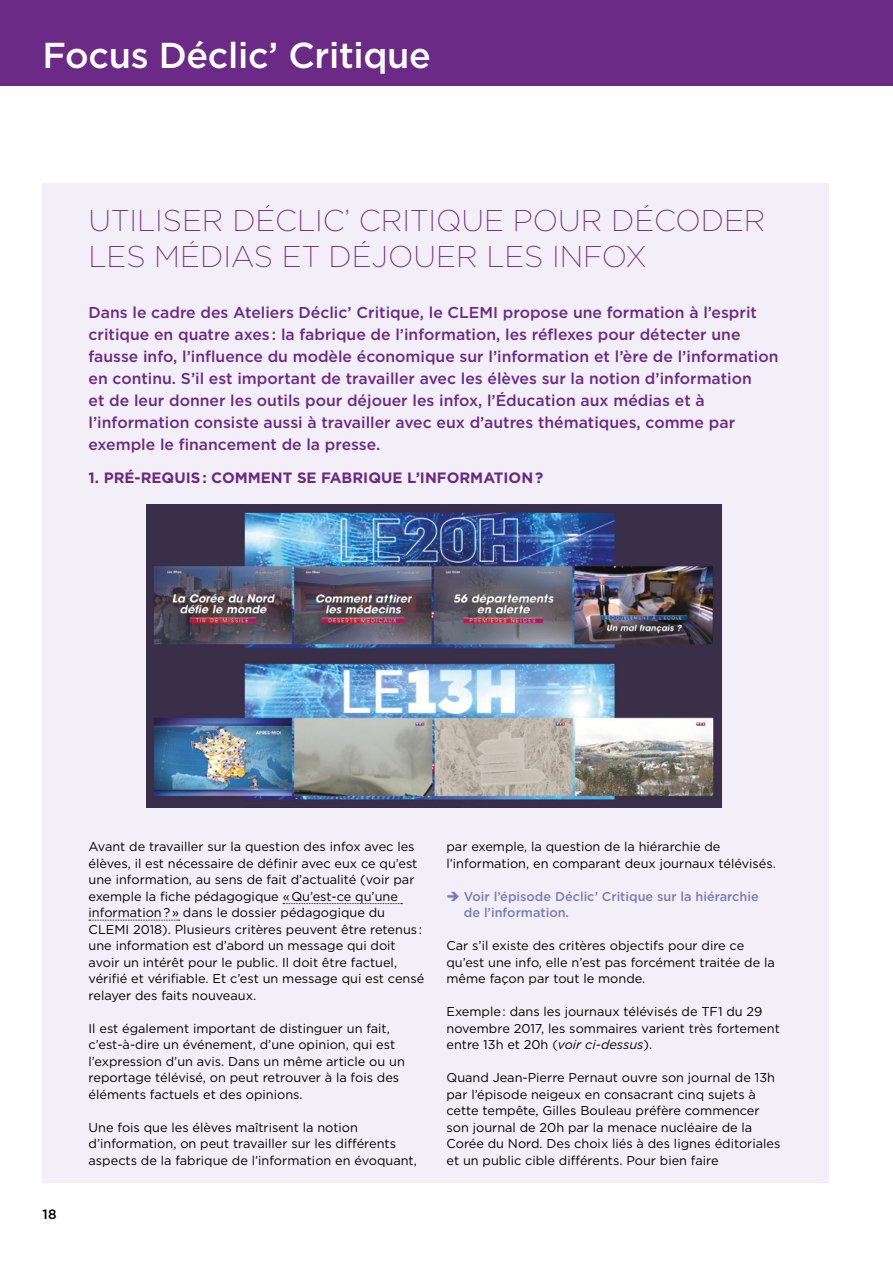
<style>
.page{position:relative;width:893px;height:1263px;background:#fff}
.page>*{position:absolute;margin:0;border:0;box-sizing:border-box;transform-origin:0 0}
.t1{font:500 36px "Gotham";letter-spacing:-.01em;color:#fff}
.t2{font:200 30px/36px "Gotham";color:#6a2a86}
.Chapô{font:500 15.75px/22px "Gotham";color:#6a2a86}
.Texte_courant_fàg{font:700 15px "Gotham";color:#6a2a86}
.t3{font:500 13.5px "Gotham";color:#000}
.Texte_courant_fàg-2{font:12.75px/16.5px "Gotham";color:#000}
.Texte_courant_fàg-3{font:500 12.75px/16.5px "Gotham";color:#7b7bba}
.s1{font-style:italic}
</style>
<div class="page">
<div style="left:43px;top:183px;width:786px;height:999px;background:#f3eff8"></div>
<div style="left:0;top:0;width:893px;height:85px;background:#6a2a86"></div>
<svg style="left:283px;top:903px;width:119px;height:1px"></svg>
<svg style="left:89px;top:920px;width:91px;height:1px"></svg>
<img style="left:146px;top:505px;width:575px;height:302px">
<p class="t1" style="left:43px;top:32px;width:390px">Focus Déclic’ Critique</p>
<p class="t2" style="left:89px;top:201px;width:679px">UTILISER DÉCLIC’ CRITIQUE POUR DÉCODER<br>LES MÉDIAS ET DÉJOUER LES INFOX</p>
<p class="Chapô" style="left:89px;top:301px;width:691px">Dans le cadre des Ateliers Déclic’ Critique, le CLEMI propose une formation à l’esprit critique en quatre axes : la fabrique de l’information, les réflexes pour détecter une fausse info, l’influence du modèle économique sur l’information et l’ère de l’information en continu. S’il est important de travailler avec les élèves sur la notion d’information<br>et de leur donner les outils pour déjouer les infox, l’Éducation aux médias et à l’information consiste aussi à travailler avec eux d’autres thématiques, comme par exemple le financement de la presse.</p>
<p class="Texte_courant_fàg" style="left:89px;top:467px;width:456px">1. PRÉ-REQUIS : COMMENT SE FABRIQUE L’INFORMATION ?</p>
<p class="t3" style="left:43px;top:1205px;width:16px">18</p>
<p class="Texte_courant_fàg-2" style="left:89px;top:838px;width:337px">Avant de travailler sur la question des infox avec les élèves, il est nécessaire de définir avec eux ce qu’est une information, au sens de fait d’actualité (voir par exemple la fiche pédagogique « Qu’est-ce qu’une information ? » dans le dossier pédagogique du CLEMI 2018). Plusieurs critères peuvent être retenus : une information est d’abord un message qui doit avoir un intérêt pour le public. Il doit être factuel, vérifié et vérifiable. Et c’est un message qui est censé relayer des faits nouveaux.</p>
<p class="Texte_courant_fàg-2" style="left:89px;top:1019px;width:318px">Il est également important de distinguer un fait, c’est-à-dire un événement, d’une opinion, qui est l’expression d’un avis. Dans un même article ou un reportage télévisé, on peut retrouver à la fois des éléments factuels et des opinions.</p>
<p class="Texte_courant_fàg-2" style="left:89px;top:1118px;width:330px">Une fois que les élèves maîtrisent la notion d’information, on peut travailler sur les différents aspects de la fabrique de l’information en évoquant,</p>
<p class="Texte_courant_fàg-2" style="left:446px;top:838px;width:331px">par exemple, la question de la hiérarchie de l’information, en comparant deux journaux télévisés.</p>
<p class="Texte_courant_fàg-3" style="left:464px;top:888px;width:296px;text-indent:-17px">➔ Voir l’épisode Déclic’ Critique sur la hiérarchie de l’information.</p>
<p class="Texte_courant_fàg-2" style="left:446px;top:937px;width:330px">Car s’il existe des critères objectifs pour dire ce qu’est une info, elle n’est pas forcément traitée de la même façon par tout le monde.</p>
<p class="Texte_courant_fàg-2" style="left:446px;top:1003px;width:335px">Exemple : dans les journaux télévisés de TF1 du 29 novembre 2017, les sommaires varient très fortement entre 13h et 20h (<span class="s1">voir ci-dessus</span>).</p>
<p class="Texte_courant_fàg-2" style="left:446px;top:1069px;width:335px">Quand Jean-Pierre Pernaut ouvre son journal de 13h par l’épisode neigeux en consacrant cinq sujets à cette tempête, Gilles Bouleau préfère commencer son journal de 20h par la menace nucléaire de la Corée du Nord. Des choix liés à des lignes éditoriales et un public cible différents. Pour bien faire</p>
</div>
